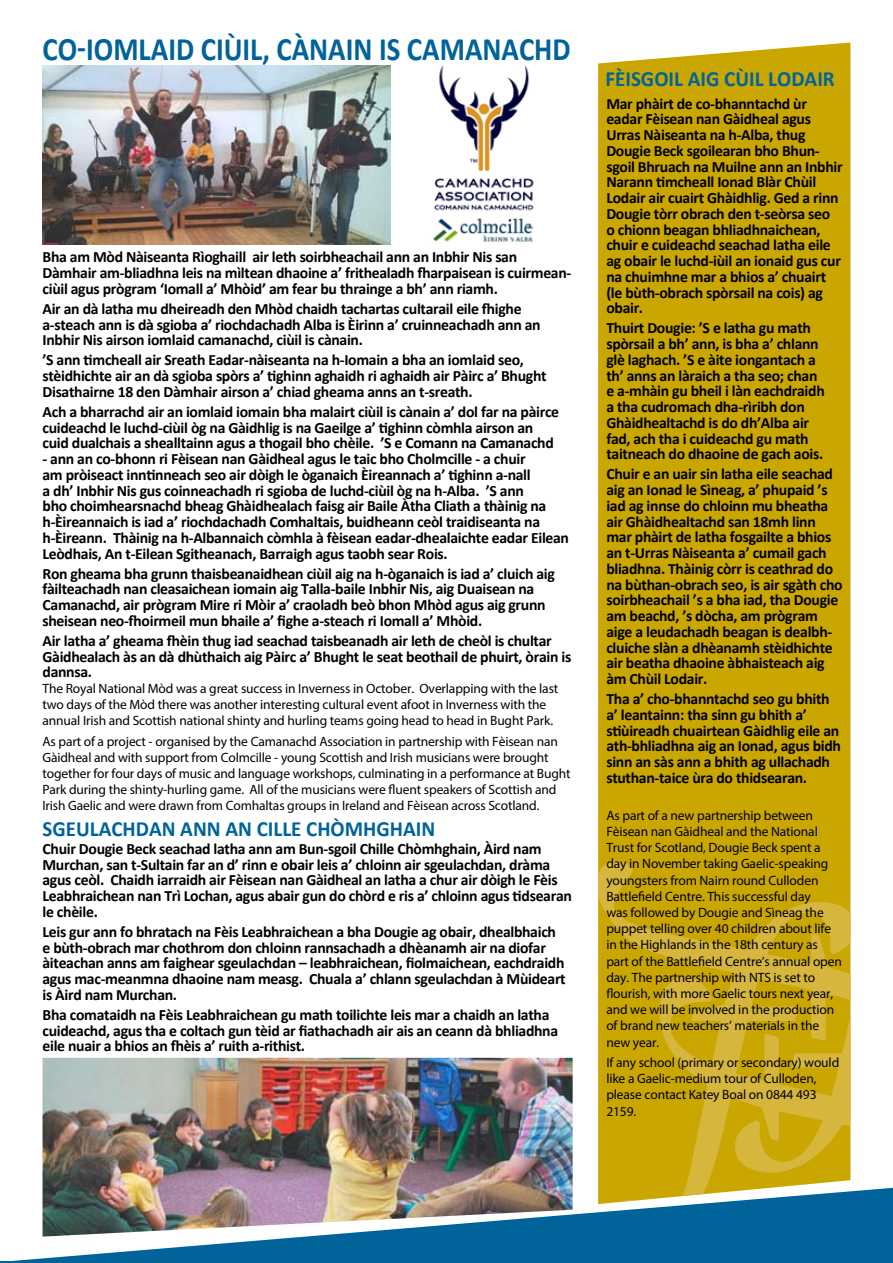
<style>
.page{position:relative;width:893px;height:1263px;background:#fff}
.page>*{position:absolute;margin:0;border:0;box-sizing:border-box;transform-origin:0 0}
.t1{font:700 32.85px "Calibri";color:#00639a;scale:.88 1}
.t2{font:700 21.75px "Calibri";color:#00639a}
.t3{font:700 15.75px/15.8px "Calibri";letter-spacing:-.02em;color:#000}
.t4{font:13.5px/16.2px "Myriad Pro";letter-spacing:-.01em;color:#000}
</style>
<div class="page">
<hr style="left:0;top:1261px;width:893px;height:2px;background:#00639a">
<div style="left:598px;top:43px;width:252px;height:796px;background:#caa600"></div>
<img style="left:598px;top:839px;width:252px;height:349px">
<svg style="left:12px;top:1188px;width:881px;height:73px;fill:#00639a"></svg>
<img style="left:43px;top:66px;width:347px;height:178px">
<img style="left:43px;top:1058px;width:530px;height:178px">
<img style="left:433px;top:67px;width:101px;height:175px">
<h1 class="t1" style="left:43px;top:28px;width:602px">CO-IOMLAID CIÙIL, CÀNAIN IS CAMANACHD</h1>
<p class="t3" style="left:43px;top:249px;width:530px">Bha am Mòd Nàiseanta Rìoghaill air leth soirbheachail ann an Inbhir Nis san<br>Dàmhair am-bliadhna leis na mìltean dhaoine a’ frithealadh fharpaisean is cuirmean&shy;ciùil agus prògram ‘Iomall a’ Mhòid’ am fear bu thrainge a bh’ ann riamh.</p>
<p class="t3" style="left:43px;top:301px;width:500px">Air an dà latha mu dheireadh den Mhòd chaidh tachartas cultarail eile fhighe a-steach ann is dà sgioba a’ riochdachadh Alba is Èirinn a’ cruinneachadh ann an<br>Inbhir Nis airson iomlaid camanachd, ciùil is cànain.</p>
<p class="t3" style="left:43px;top:352px;width:506px">’S ann timcheall air Sreath Eadar-nàiseanta na h-Iomain a bha an iomlaid seo, stèidhichte air an dà sgioba spòrs a’ tighinn aghaidh ri aghaidh air Pàirc a’ Bhught<br>Disathairne 18 den Dàmhair airson a’ chiad gheama anns an t-sreath.</p>
<p class="t3" style="left:43px;top:404px;width:518px">Ach a bharrachd air an iomlaid iomain bha malairt ciùil is cànain a’ dol far na pàirce cuideachd le luchd-ciùil òg na Gàidhlig is na Gaeilge a’ tighinn còmhla airson an cuid dualchais a shealltainn agus a thogail bho chèile. ’S e Comann na Camanachd</p>
<p class="t3" style="left:43px;top:451px;width:528px">- ann an co-bhonn ri Fèisean nan Gàidheal agus le taic bho Cholmcille - a chuir<br>am pròiseact inntinneach seo air dòigh le òganaich Èireannach a’ tighinn a-nall<br>a dh’ Inbhir Nis gus coinneachadh ri sgioba de luchd-ciùil òg na h-Alba. ’S ann<br>bho choimhearsnachd bheag Ghàidhealach faisg air Baile Àtha Cliath a thàinig na h-Èireannaich is iad a’ riochdachadh Comhaltais, buidheann ceòl traidiseanta na h-Èireann. Thàinig na h-Albannaich còmhla à fèisean eadar-dhealaichte eadar Eilean Leòdhais, An t-Eilean Sgitheanach, Barraigh agus taobh sear Rois.</p>
<p class="t3" style="left:43px;top:565px;width:514px">Ron gheama bha grunn thaisbeanaidhean ciùil aig na h-òganaich is iad a’ cluich aig fàilteachadh nan cleasaichean iomain aig Talla-baile Inbhir Nis, aig Duaisean na Camanachd, air prògram Mire ri Mòir a’ craoladh beò bhon Mhòd agus aig grunn sheisean neo-fhoirmeil mun bhaile a’ fighe a-steach ri Iomall a’ Mhòid.</p>
<p class="t3" style="left:43px;top:633px;width:530px">Air latha a’ gheama fhèin thug iad seachad taisbeanadh air leth de cheòl is chultar<br>Gàidhealach às an dà dhùthaich aig Pàirc a’ Bhught le seat beothail de phuirt, òrain is dannsa.</p>
<p class="t4" style="left:43px;top:680px;width:517px">The Royal National Mòd was a great success in Inverness in October. Overlapping with the last two days of the Mòd there was another interesting cultural event afoot in Inverness with the annual Irish and Scottish national shinty and hurling teams going head to head in Bught Park.</p>
<p class="t4" style="left:43px;top:733px;width:529px">As part of a project - organised by the Camanachd Association in partnership with Fèisean nan Gàidheal and with support from Colmcille - young Scottish and Irish musicians were brought together for four days of music and language workshops, culminating in a performance at Bught Park during the shinty-hurling game. All of the musicians were fluent speakers of Scottish and Irish Gaelic and were drawn from Comhaltas groups in Ireland and Fèisean across Scotland.</p>
<h2 class="t2" style="left:43px;top:815px;width:394px">SGEULACHDAN ANN AN CILLE CHÒMHGHAIN</h2>
<p class="t3" style="left:43px;top:841px;width:531px">Chuir Dougie Beck seachad latha ann am Bun-sgoil Chille Chòmhghain, Àird nam Murchan, san t-Sultain far an d’ rinn e obair leis a’ chloinn air sgeulachdan, dràma agus ceòl. Chaidh iarraidh air Fèisean nan Gàidheal an latha a chur air dòigh le Fèis Leabhraichean nan Trì Lochan, agus abair gun do chòrd e ris a’ chloinn agus tidsearan le chèile.</p>
<p class="t3" style="left:43px;top:924px;width:525px">Leis gur ann fo bhratach na Fèis Leabhraichean a bha Dougie ag obair, dhealbhaich e bùth-obrach mar chothrom don chloinn rannsachadh a dhèanamh air na diofar àiteachan anns am faighear sgeulachdan – leabhraichean, fiolmaichean, eachdraidh agus mac-meanmna dhaoine nam measg. Chuala a’ chlann sgeulachdan à Mùideart is Àird nam Murchan.</p>
<p class="t3" style="left:43px;top:1007px;width:517px">Bha comataidh na Fèis Leabhraichean gu math toilichte leis mar a chaidh an latha cuideachd, agus tha e coltach gun tèid ar fiathachadh air ais an ceann dà bhliadhna eile nuair a bhios an fhèis a’ ruith a-rithist.</p>
<h2 class="t2" style="left:605px;top:65px;width:231px">FÈISGOIL AIG CÙIL LODAIR</h2>
<p class="t3" style="left:606px;top:95px;width:238px">Mar phàirt de co-bhanntachd ùr eadar Fèisean nan Gàidheal agus<br>Urras Nàiseanta na h-Alba, thug<br>Dougie Beck sgoilearan bho Bhun&shy;sgoil Bhruach na Muilne ann an Inbhir<br>Narann timcheall Ionad Blàr Chùil<br>Lodair air cuairt Ghàidhlig. Ged a rinn<br>Dougie tòrr obrach den t-seòrsa seo<br>o chionn beagan bhliadhnaichean, chuir e cuideachd seachad latha eile ag obair le luchd-iùil an ionaid gus cur na chuimhne mar a bhios a’ chuairt (le bùth-obrach spòrsail na cois) ag obair.</p>
<p class="t3" style="left:606px;top:320px;width:220px">Thuirt Dougie: ’S e latha gu math spòrsail a bh’ ann, is bha a’ chlann glè laghach. ’S e àite iongantach a th’ anns an làraich a tha seo; chan e a-mhàin gu bheil i làn eachdraidh a tha cudromach dha-rìribh don<br>Ghàidhealtachd is do dh’Alba air fad, ach tha i cuideachd gu math taitneach do dhaoine de gach aois.</p>
<p class="t3" style="left:606px;top:466px;width:238px">Chuir e an uair sin latha eile seachad aig an Ionad le Sìneag, a’ phupaid ’s iad ag innse do chloinn mu bheatha air Ghàidhealtachd san 18mh linn mar phàirt de latha fosgailte a bhios an t-Urras Nàiseanta a’ cumail gach bliadhna. Thàinig còrr is ceathrad do na bùthan-obrach seo, is air sgàth cho soirbheachail ’s a bha iad, tha Dougie am beachd, ’s dòcha, am prògram aige a leudachadh beagan is dealbh&shy;cluiche slàn a dhèanamh stèidhichte air beatha dhaoine àbhaisteach aig àm Chùil Lodair.</p>
<p class="t3" style="left:606px;top:691px;width:236px">Tha a’ cho-bhanntachd seo gu bhith a’ leantainn: tha sinn gu bhith a’ stiùireadh chuairtean Gàidhlig eile an ath-bhliadhna aig an Ionad, agus bidh sinn an sàs ann a bhith ag ullachadh stuthan-taice ùra do thidsearan.</p>
<p class="t4" style="left:606px;top:807px;width:237px">As part of a new partnership between Fèisean nan Gàidheal and the National Trust for Scotland, Dougie Beck spent a day in November taking Gaelic-speaking youngsters from Nairn round Culloden Battlefield Centre. This successful day<br>was followed by Dougie and Sìneag the puppet telling over 40 children about life in the Highlands in the 18th century as part of the Battlefield Centre’s annual open day. The partnership with NTS is set to flourish, with more Gaelic tours next year, and we will be involved in the production of brand new teachers’ materials in the new year.</p>
<p class="t4" style="left:606px;top:1054px;width:234px">If any school (primary or secondary) would like a Gaelic-medium tour of Culloden, please contact Katey Boal on 0844 493<br>2159.</p>
</div>
